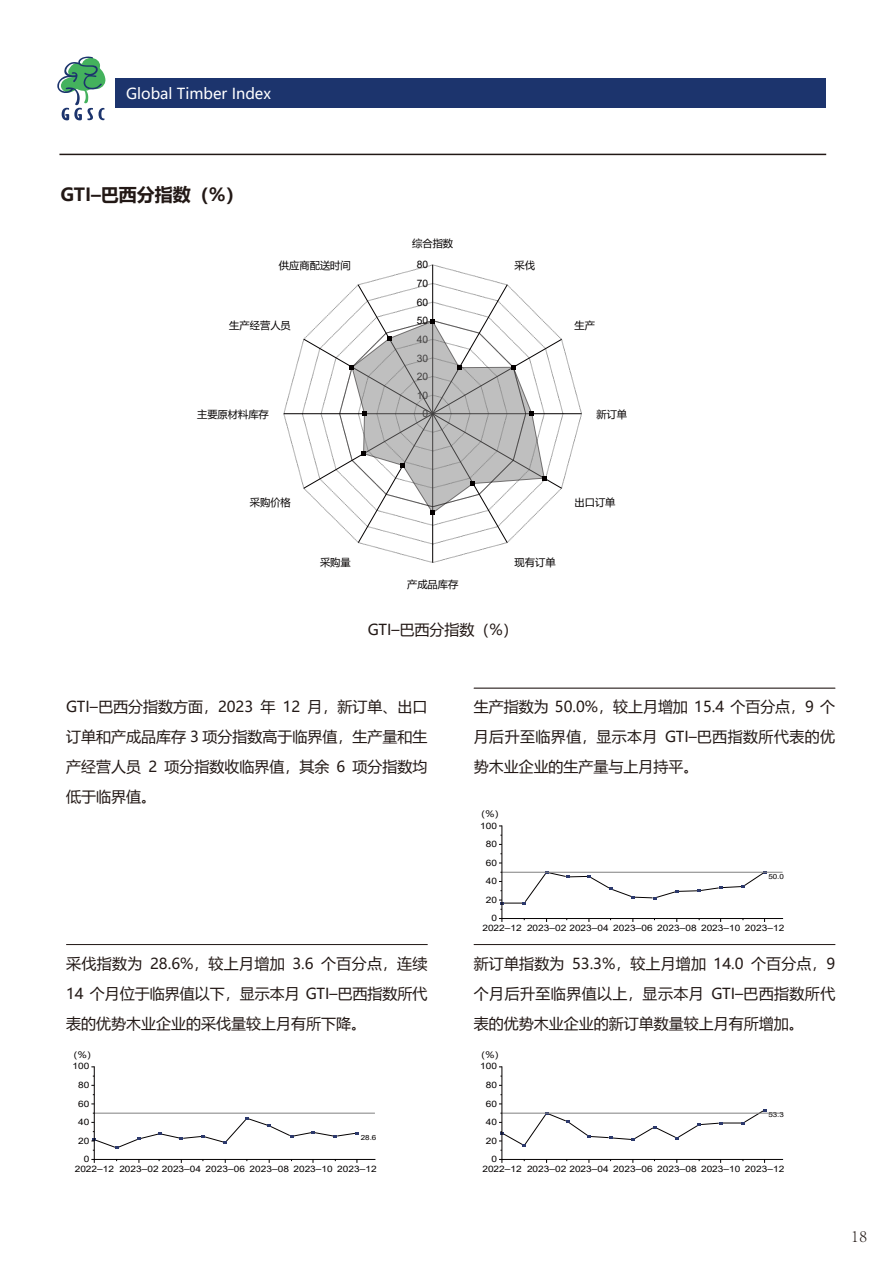
<style>
.page{position:relative;width:893px;height:1263px;background:#fff}
.page>*{position:absolute;margin:0;border:0;box-sizing:border-box;transform-origin:0 0}
.t1{font:700 18px "Microsoft Ya Hei";color:#221815}
.t2{font:300 18px "Adobe Song Std";color:#221815}
.t3{font:15px/30px "Microsoft Ya Hei";color:#221815;text-align:justify}
.t4{font:15px "Microsoft Ya Hei";color:#fff}
.t5{font:10.2px "Microsoft Ya Hei";color:#040000}
.t6{font:10.2px "Arial";letter-spacing:.005em;color:#040000}
.t7{font:8.85px "Arial";letter-spacing:.005em;color:#040000;scale:1.14 1}
.t8{font:8.85px "Microsoft Ya Hei";color:#040000;scale:1.14 1}
.t9{font:7.05px "Arial";color:#040000;scale:1.14 1}
</style>
<div class="page">
<hr style="left:59px;top:154px;width:767px;height:1px;background:#221815">
<hr style="left:66px;top:944px;width:362px;height:1px;background:#221815">
<hr style="left:474px;top:944px;width:361px;height:1px;background:#221815">
<hr style="left:474px;top:688px;width:361px;height:1px;background:#221815">
<div style="left:115px;top:78px;width:710px;height:30px;background:#1c346d"></div>
<svg style="left:57px;top:57px;width:49px;height:63px"></svg>
<hr style="left:94px;top:1113px;width:281px;height:1px;background:#808080">
<hr style="left:94px;top:1159px;width:281px;height:1px;background:#040000">
<hr style="left:94px;top:1067px;width:1px;height:92px;background:#040000">
<svg style="left:91px;top:1113px;width:268px;height:38px"></svg>
<hr style="left:502px;top:872px;width:281px;height:1px;background:#808080">
<hr style="left:502px;top:918px;width:281px;height:1px;background:#040000">
<hr style="left:502px;top:826px;width:1px;height:92px;background:#040000">
<svg style="left:499px;top:871px;width:267px;height:39px"></svg>
<hr style="left:502px;top:1113px;width:281px;height:1px;background:#808080">
<hr style="left:502px;top:1159px;width:281px;height:1px;background:#040000">
<hr style="left:502px;top:1067px;width:1px;height:92px;background:#040000">
<svg style="left:499px;top:1103px;width:267px;height:48px"></svg>
<svg style="left:284px;top:265px;width:298px;height:298px"></svg>
<p class="t4" style="left:126px;top:83px;width:147px">Global Timber Index</p>
<p class="t1" style="left:61px;top:182px;width:185px">GTI–巴西分指数（%）</p>
<p class="t5" style="left:412px;top:237px;width:43px">综合指数</p>
<p class="t5" style="left:279px;top:259px;width:73px">供应商配送时间</p>
<p class="t6" style="left:417px;top:258px;width:13px">80</p>
<p class="t5" style="left:515px;top:259px;width:22px">采伐</p>
<p class="t6" style="left:417px;top:276px;width:13px">70</p>
<p class="t6" style="left:417px;top:295px;width:13px">60</p>
<p class="t5" style="left:229px;top:319px;width:63px">生产经营人员</p>
<p class="t6" style="left:417px;top:314px;width:13px">50</p>
<p class="t5" style="left:574px;top:319px;width:22px">生产</p>
<p class="t6" style="left:417px;top:332px;width:13px">40</p>
<p class="t6" style="left:417px;top:351px;width:13px">30</p>
<p class="t6" style="left:417px;top:369px;width:13px">20</p>
<p class="t6" style="left:417px;top:388px;width:13px">10</p>
<p class="t5" style="left:197px;top:407px;width:73px">主要原材料库存</p>
<p class="t6" style="left:423px;top:407px;width:7px">0</p>
<p class="t5" style="left:596px;top:407px;width:32px">新订单</p>
<p class="t5" style="left:250px;top:496px;width:43px">采购价格</p>
<p class="t5" style="left:320px;top:556px;width:32px">采购量</p>
<p class="t5" style="left:407px;top:578px;width:53px">产成品库存</p>
<p class="t5" style="left:515px;top:556px;width:43px">现有订单</p>
<p class="t3" style="left:368px;top:614px;width:152px">GTI–巴西分指数（%）</p>
<p class="t5" style="left:574px;top:496px;width:43px">出口订单</p>
<p class="t3" style="left:66px;top:691px;width:363px">GTI–巴西分指数方面，2023 年 12 月，新订单、出口订单和产成品库存 3 项分指数高于临界值，生产量和生产经营人员 2 项分指数收临界值，其余 6 项分指数均低于临界值。</p>
<p class="t3" style="left:474px;top:691px;width:363px">生产指数为 50.0%，较上月增加 15.4 个百分点，9 个月后升至临界值，显示本月 GTI–巴西指数所代表的优势木业企业的生产量与上月持平。</p>
<p class="t8" style="left:475px;top:807px;width:27px">（%）</p>
<p class="t7" style="left:480px;top:819px;width:16px">100</p>
<p class="t7" style="left:486px;top:838px;width:11px">80</p>
<p class="t7" style="left:486px;top:856px;width:11px">60</p>
<p class="t7" style="left:486px;top:875px;width:11px">40</p>
<p class="t9" style="left:768px;top:872px;width:15px">50.0</p>
<p class="t7" style="left:486px;top:893px;width:11px">20</p>
<p class="t7" style="left:491px;top:912px;width:6px">0</p>
<p class="t7" style="left:482px;top:922px;width:266px">2022–12 2023–02 2023–04 2023–06 2023–08 2023–10 2023–12</p>
<p class="t3" style="left:66px;top:948px;width:363px">采伐指数为 28.6%，较上月增加 3.6 个百分点，连续14 个月位于临界值以下，显示本月 GTI–巴西指数所代表的优势木业企业的采伐量较上月有所下降。</p>
<p class="t3" style="left:474px;top:948px;width:363px">新订单指数为 53.3%，较上月增加 14.0 个百分点，9个月后升至临界值以上，显示本月 GTI–巴西指数所代表的优势木业企业的新订单数量较上月有所增加。</p>
<p class="t8" style="left:68px;top:1048px;width:27px">（%）</p>
<p class="t8" style="left:475px;top:1048px;width:27px">（%）</p>
<p class="t7" style="left:72px;top:1060px;width:16px">100</p>
<p class="t7" style="left:480px;top:1060px;width:16px">100</p>
<p class="t7" style="left:78px;top:1079px;width:11px">80</p>
<p class="t7" style="left:486px;top:1079px;width:11px">80</p>
<p class="t7" style="left:78px;top:1097px;width:11px">60</p>
<p class="t7" style="left:486px;top:1097px;width:11px">60</p>
<p class="t7" style="left:78px;top:1116px;width:11px">40</p>
<p class="t7" style="left:486px;top:1116px;width:11px">40</p>
<p class="t9" style="left:768px;top:1110px;width:15px">53.3</p>
<p class="t9" style="left:361px;top:1132px;width:15px">28.6</p>
<p class="t7" style="left:75px;top:1163px;width:266px">2022–12 2023–02 2023–04 2023–06 2023–08 2023–10 2023–12</p>
<p class="t7" style="left:78px;top:1134px;width:11px">20</p>
<p class="t7" style="left:84px;top:1153px;width:6px">0</p>
<p class="t7" style="left:486px;top:1134px;width:11px">20</p>
<p class="t7" style="left:491px;top:1153px;width:6px">0</p>
<p class="t7" style="left:482px;top:1163px;width:266px">2022–12 2023–02 2023–04 2023–06 2023–08 2023–10 2023–12</p>
<p class="t2" style="left:851px;top:1225px;width:18px">18</p>
</div>
